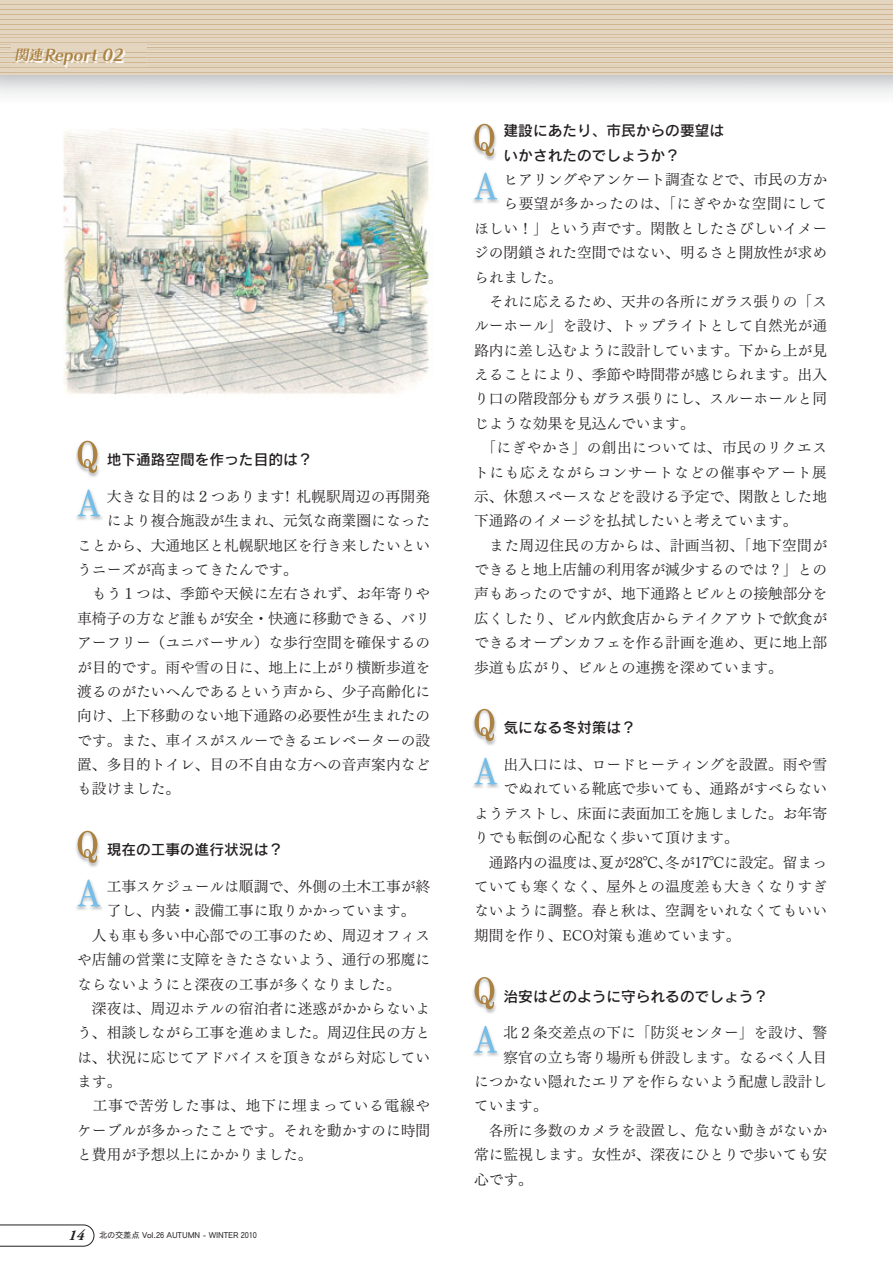
<style>
.page{position:relative;width:893px;height:1263px;background:#fff}
.page>*{position:absolute;margin:0;border:0;box-sizing:border-box;transform-origin:0 0}
.t1{font:italic 16.5px "Chiaro Std B 90 msp RKSJ H";color:#ab8242}
.t2{font:14.7px "Tsuku Min Pro R 90 msp RKSJ H";color:#231f20}
.t3{font:14.7px/24.3px "Rodin Pro DB 90 msp RKSJ H";color:#231f20}
.t4{font:14.7px "Tsuku Min Pro R 90 msp RKSJ H";letter-spacing:.025em;color:#231f20}
.t5{font:14.7px "Tsuku Min Pro R 90 msp RKSJ H";letter-spacing:.05em;color:#231f20}
.t6{font:14.7px "Tsuku Min Pro R 90 msp RKSJ H";letter-spacing:.045em;color:#231f20}
.t7{font:8.25px "Cezanne Pro M 90 msp RKSJ H";letter-spacing:-.01em;color:#231f20}
.s1{font-size:14.25px}
.s2{font-family:"Adobe Garamond Pro";font-weight:700;font-style:italic;font-size:15px}
</style>
<div class="page">
<svg style="left:0;top:1px;width:893px;height:72px;fill:#e3d5c0"></svg>
<hr style="left:0;top:0;width:893px;height:1px;background:#e3d5c0">
<hr style="left:0;top:5px;width:893px;height:1px;background:#e3d5c0">
<hr style="left:0;top:10px;width:893px;height:1px;background:#e3d5c0">
<hr style="left:0;top:2px;width:893px;height:2px;background:#e3d5c0">
<hr style="left:0;top:7px;width:893px;height:2px;background:#e3d5c0">
<hr style="left:0;top:13px;width:893px;height:1px;background:#e3d5c0">
<hr style="left:0;top:18px;width:893px;height:1px;background:#e3d5c0">
<hr style="left:0;top:15px;width:893px;height:1px;background:#e3d5c0">
<hr style="left:0;top:20px;width:893px;height:1px;background:#e3d5c0">
<hr style="left:0;top:25px;width:893px;height:1px;background:#e3d5c0">
<hr style="left:0;top:30px;width:893px;height:2px;background:#e3d5c0">
<hr style="left:0;top:23px;width:893px;height:1px;background:#e3d5c0">
<hr style="left:0;top:28px;width:893px;height:1px;background:#e3d5c0">
<hr style="left:0;top:33px;width:893px;height:1px;background:#e3d5c0">
<hr style="left:0;top:38px;width:893px;height:1px;background:#e3d5c0">
<hr style="left:0;top:35px;width:893px;height:2px;background:#e3d5c0">
<hr style="left:0;top:40px;width:893px;height:2px;background:#e3d5c0">
<hr style="left:0;top:68px;width:893px;height:1px;background:#e3d5c0">
<svg style="left:0;top:43px;width:893px;height:24px"></svg>
<hr style="left:0;top:71px;width:893px;height:1px;background:#e3d5c0">
<hr style="left:0;top:73px;width:893px;height:2px;background:#e3d5c0">
<img style="left:12px;top:43px;width:135px;height:25px">
<img style="left:12px;top:45px;width:135px;height:4px">
<img style="left:12px;top:51px;width:135px;height:3px">
<img style="left:12px;top:61px;width:135px;height:3px">
<img style="left:12px;top:56px;width:135px;height:3px">
<img style="left:12px;top:66px;width:135px;height:1px">
<img style="left:76px;top:515px;width:27px;height:5px">
<svg style="left:78px;top:489px;width:22px;height:27px"></svg>
<img style="left:76px;top:440px;width:23px;height:37px">
<svg style="left:78px;top:441px;width:19px;height:32px"></svg>
<img style="left:76px;top:905px;width:27px;height:5px">
<svg style="left:78px;top:879px;width:22px;height:27px"></svg>
<img style="left:76px;top:830px;width:23px;height:37px">
<svg style="left:78px;top:831px;width:19px;height:32px"></svg>
<img style="left:473px;top:172px;width:26px;height:31px">
<svg style="left:475px;top:173px;width:22px;height:26px"></svg>
<img style="left:473px;top:123px;width:23px;height:38px">
<svg style="left:475px;top:124px;width:19px;height:32px"></svg>
<img style="left:473px;top:1025px;width:26px;height:31px">
<svg style="left:475px;top:1026px;width:22px;height:26px"></svg>
<img style="left:473px;top:985px;width:23px;height:29px">
<svg style="left:475px;top:977px;width:19px;height:32px"></svg>
<img style="left:473px;top:757px;width:26px;height:31px">
<svg style="left:475px;top:758px;width:22px;height:26px"></svg>
<img style="left:473px;top:708px;width:23px;height:38px">
<svg style="left:475px;top:709px;width:19px;height:32px"></svg>
<img style="left:63px;top:128px;width:367px;height:267px">
<svg style="left:0;top:1224px;width:94px;height:23px"></svg>
<p class="t1" style="left:14px;top:49px;width:112px"><span class="s1">関連</span>Report 02</p>
<p class="t3" style="left:107px;top:450px;width:207px">地下通路空間を作った目的は？</p>
<p class="t2" style="left:107px;top:491px;width:325px">大きな目的は２つあります! 札幌駅周辺の再開発</p>
<p class="t2" style="left:107px;top:515px;width:325px">により複合施設が生まれ、元気な商業圏になった</p>
<p class="t2" style="left:77px;top:540px;width:354px">ことから、大通地区と札幌駅地区を行き来したいとい</p>
<p class="t2" style="left:77px;top:564px;width:222px">うニーズが高まってきたんです。</p>
<p class="t2" style="left:77px;top:588px;width:354px">　もう１つは、季節や天候に左右されず、お年寄りや</p>
<p class="t2" style="left:77px;top:613px;width:354px">車椅子の方など誰もが安全・快適に移動できる、バリ</p>
<p class="t2" style="left:77px;top:637px;width:354px">アーフリー（ユニバーサル）な歩行空間を確保するの</p>
<p class="t2" style="left:77px;top:661px;width:354px">が目的です。雨や雪の日に、地上に上がり横断歩道を</p>
<p class="t2" style="left:77px;top:686px;width:354px">渡るのがたいへんであるという声から、少子高齢化に</p>
<p class="t2" style="left:77px;top:710px;width:354px">向け、上下移動のない地下通路の必要性が生まれたの</p>
<p class="t2" style="left:77px;top:735px;width:354px">です。また、車イスがスルーできるエレベーターの設</p>
<p class="t2" style="left:77px;top:759px;width:354px">置、多目的トイレ、目の不自由な方への音声案内など</p>
<p class="t2" style="left:77px;top:783px;width:104px">も設けました。</p>
<p class="t3" style="left:107px;top:840px;width:178px">現在の工事の進行状況は？</p>
<p class="t2" style="left:107px;top:881px;width:325px">工事スケジュールは順調で、外側の土木工事が終</p>
<p class="t2" style="left:107px;top:905px;width:310px">了し、内装・設備工事に取りかかっています。</p>
<p class="t2" style="left:77px;top:930px;width:354px">　人も車も多い中心部での工事のため、周辺オフィス</p>
<p class="t2" style="left:77px;top:954px;width:354px">や店舗の営業に支障をきたさないよう、通行の邪魔に</p>
<p class="t2" style="left:77px;top:978px;width:325px">ならないようにと深夜の工事が多くなりました。</p>
<p class="t2" style="left:77px;top:1003px;width:354px">　深夜は、周辺ホテルの宿泊者に迷惑がかからないよ</p>
<p class="t2" style="left:77px;top:1027px;width:354px">う、相談しながら工事を進めました。周辺住民の方と</p>
<p class="t2" style="left:77px;top:1051px;width:354px">は、状況に応じてアドバイスを頂きながら対応してい</p>
<p class="t2" style="left:77px;top:1076px;width:46px">ます。</p>
<p class="t5" style="left:77px;top:1100px;width:354px">　工事で苦労した事は、地下に埋まっている電線や</p>
<p class="t2" style="left:77px;top:1125px;width:354px">ケーブルが多かったことです。それを動かすのに時間</p>
<p class="t2" style="left:77px;top:1149px;width:237px">と費用が予想以上にかかりました。</p>
<p class="t7" style="left:69px;top:1232px;width:190px"><span class="s2">14</span> 北の交差点 Vol.26 AUTUMN - WINTER 2010</p>
<p class="t3" style="left:504px;top:121px;width:222px">建設にあたり、市民からの要望はいかされたのでしょうか？</p>
<p class="t2" style="left:504px;top:174px;width:325px">ヒアリングやアンケート調査などで、市民の方か</p>
<p class="t4" style="left:504px;top:198px;width:325px">ら要望が多かったのは、「にぎやかな空間にして</p>
<p class="t2" style="left:474px;top:223px;width:354px">ほしい！」という声です。閑散としたさびしいイメー</p>
<p class="t2" style="left:474px;top:247px;width:354px">ジの閉鎖された空間ではない、明るさと開放性が求め</p>
<p class="t2" style="left:474px;top:271px;width:90px">られました。</p>
<p class="t2" style="left:474px;top:296px;width:354px">　それに応えるため、天井の各所にガラス張りの「ス</p>
<p class="t2" style="left:474px;top:320px;width:354px">ルーホール」を設け、トップライトとして自然光が通</p>
<p class="t2" style="left:474px;top:345px;width:354px">路内に差し込むように設計しています。下から上が見</p>
<p class="t2" style="left:474px;top:369px;width:354px">えることにより、季節や時間帯が感じられます。出入</p>
<p class="t2" style="left:474px;top:393px;width:354px">り口の階段部分もガラス張りにし、スルーホールと同</p>
<p class="t2" style="left:474px;top:418px;width:222px">じような効果を見込んでいます。</p>
<p class="t4" style="left:482px;top:442px;width:347px">「にぎやかさ」の創出については、市民のリクエス</p>
<p class="t6" style="left:474px;top:466px;width:354px">トにも応えながらコンサートなどの催事やアート展</p>
<p class="t2" style="left:474px;top:491px;width:354px">示、休憩スペースなどを設ける予定で、閑散とした地</p>
<p class="t2" style="left:474px;top:515px;width:325px">下通路のイメージを払拭したいと考えています。</p>
<p class="t4" style="left:474px;top:540px;width:354px">　また周辺住民の方からは、計画当初、「地下空間が</p>
<p class="t2" style="left:474px;top:564px;width:354px">できると地上店舗の利用客が減少するのでは？」との</p>
<p class="t2" style="left:474px;top:588px;width:354px">声もあったのですが、地下通路とビルとの接触部分を</p>
<p class="t2" style="left:474px;top:613px;width:354px">広くしたり、ビル内飲食店からテイクアウトで飲食が</p>
<p class="t2" style="left:474px;top:637px;width:354px">できるオープンカフェを作る計画を進め、更に地上部</p>
<p class="t2" style="left:474px;top:661px;width:310px">歩道も広がり、ビルとの連携を深めています。</p>
<p class="t3" style="left:504px;top:718px;width:134px">気になる冬対策は？</p>
<p class="t2" style="left:504px;top:759px;width:325px">出入口には、ロードヒーティングを設置。雨や雪</p>
<p class="t2" style="left:504px;top:783px;width:325px">でぬれている靴底で歩いても、通路がすべらない</p>
<p class="t2" style="left:474px;top:808px;width:354px">ようテストし、床面に表面加工を施しました。お年寄</p>
<p class="t2" style="left:474px;top:832px;width:266px">りでも転倒の心配なく歩いて頂けます。</p>
<p class="t2" style="left:474px;top:856px;width:354px">　通路内の温度は、夏が28℃、冬が17℃に設定。留まっ</p>
<p class="t2" style="left:474px;top:881px;width:354px">ていても寒くなく、屋外との温度差も大きくなりすぎ</p>
<p class="t2" style="left:474px;top:905px;width:354px">ないように調整。春と秋は、空調をいれなくてもいい</p>
<p class="t2" style="left:474px;top:930px;width:268px">期間を作り、ECO対策も進めています。</p>
<p class="t3" style="left:504px;top:986px;width:266px">治安はどのように守られるのでしょう？</p>
<p class="t2" style="left:504px;top:1027px;width:325px">北２条交差点の下に「防災センター」を設け、警</p>
<p class="t2" style="left:504px;top:1051px;width:325px">察官の立ち寄り場所も併設します。なるべく人目</p>
<p class="t2" style="left:474px;top:1076px;width:354px">につかない隠れたエリアを作らないよう配慮し設計し</p>
<p class="t2" style="left:474px;top:1100px;width:75px">ています。</p>
<p class="t2" style="left:474px;top:1125px;width:354px">　各所に多数のカメラを設置し、危ない動きがないか</p>
<p class="t2" style="left:474px;top:1149px;width:354px">常に監視します。女性が、深夜にひとりで歩いても安</p>
<p class="t2" style="left:474px;top:1173px;width:60px">心です。</p>
</div>
